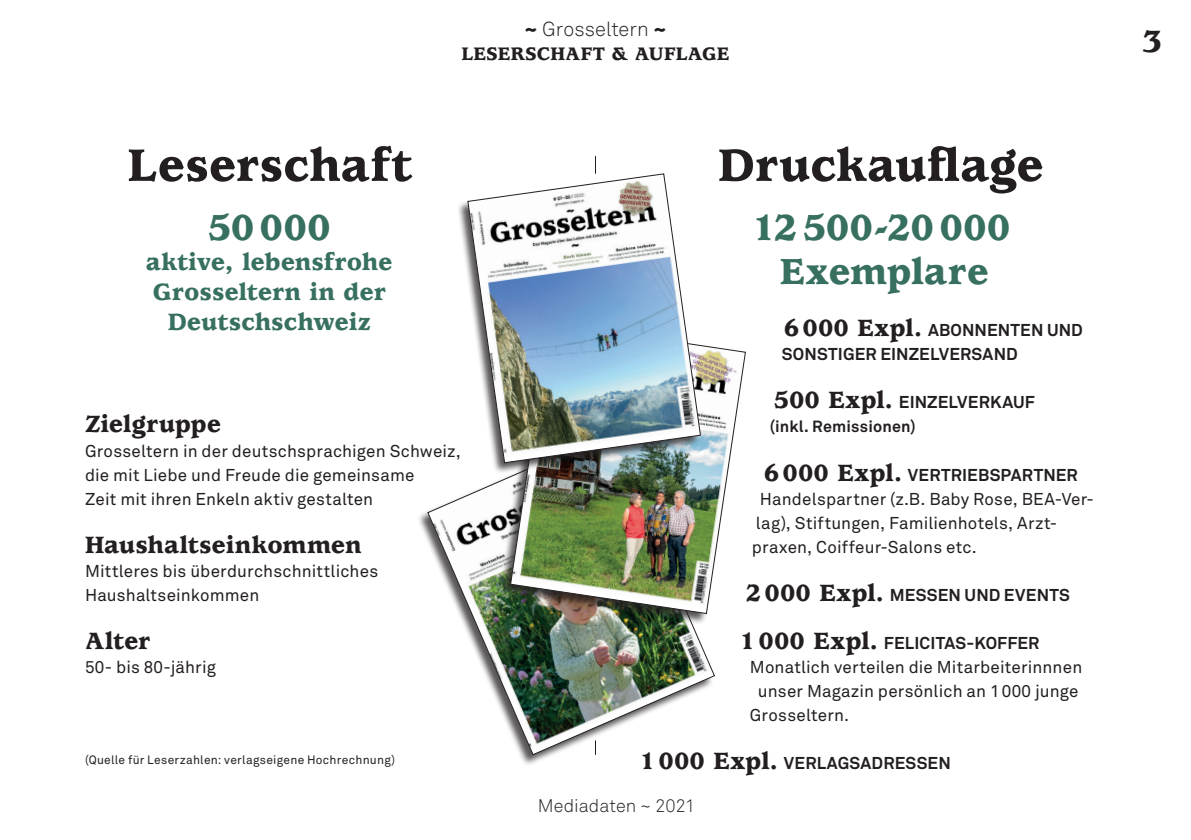
<style>
.page{position:relative;width:1191px;height:840px;background:#fff}
.page>*{position:absolute;margin:0;border:0;box-sizing:border-box;transform-origin:0 0}
.t1{font:900 50px "Usherwood Std";letter-spacing:-.005em;color:#231f20}
.t2{font:900 40px/44px "Usherwood Std";color:#376f60;text-align:center}
.t3{font:900 34px "Usherwood Std";color:#231f20}
.t4{font:900 26px/30px "Usherwood Std";letter-spacing:-.005em;color:#376f60;text-align:center}
.t5{font:900 26px "Usherwood Std";color:#231f20}
.t6{font:900 20px "Usherwood Std";letter-spacing:.015em;color:#231f20}
.t7{font:20px "Akkurat Light Pro";color:#231f20}
.t8{font:18px "Akkurat Light Pro";letter-spacing:-.005em;color:#231f20}
.t9{font:17px/24px "Akkurat Pro";letter-spacing:.01em;color:#231f20}
.t10{font:700 17px/24px "Akkurat Pro";letter-spacing:.01em;color:#231f20}
.t11{font:700 16px "Akkurat Pro";letter-spacing:.01em;color:#231f20}
.t12{font:12px "Akkurat Pro";letter-spacing:.025em;color:#231f20}
.s1{font-family:"Akkurat Pro";font-weight:700}
.s2{font-family:"Usherwood Std";font-weight:900;font-size:26px}
</style>
<div class="page">
<svg style="left:595px;top:156px;width:1px;height:17px"></svg>
<img style="left:427px;top:480px;width:288px;height:274px">
<div style="left:499px;top:323px;width:246px;height:301px;background:#231f20;opacity:.75"></div>
<img style="left:510px;top:323px;width:235px;height:290px">
<div style="left:456px;top:174px;width:244px;height:300px;background:#231f20;opacity:.75"></div>
<img style="left:467px;top:173px;width:233px;height:290px">
<p class="t7" style="left:524px;top:17px;width:144px"><span class="s1">~</span> Grosseltern <span class="s1">~</span></p>
<p class="t6" style="left:461px;top:42px;width:269px">LESERSCHAFT &amp; AUFLAGE</p>
<h1 class="t1" style="left:127px;top:137px;width:285px">Leserschaft</h1>
<h1 class="t1" style="left:718px;top:137px;width:327px">Druckauflage</h1>
<h2 class="t2" style="left:208px;top:207px;width:125px">50000</h2>
<h3 class="t4" style="left:146px;top:248px;width:248px">aktive, lebensfrohe<br>Grosseltern in der<br>Deutschschweiz</h3>
<h3 class="t5" style="left:85px;top:409px;width:138px">Zielgruppe</h3>
<p class="t9" style="left:85px;top:439px;width:377px">Grosseltern in der deutschsprachigen Schweiz, die mit Liebe und Freude die gemeinsame<br>Zeit mit ihren Enkeln aktiv gestalten</p>
<h3 class="t5" style="left:85px;top:529px;width:278px">Haushaltseinkommen</h3>
<p class="t9" style="left:85px;top:559px;width:295px">Mittleres bis überdurchschnittliches<br>Haushaltseinkommen</p>
<h3 class="t5" style="left:85px;top:625px;width:67px">Alter</h3>
<p class="t9" style="left:85px;top:655px;width:132px">50- bis 80-jährig</p>
<p class="t12" style="left:85px;top:752px;width:312px">(Quelle für Leserzahlen: verlagseigene Hochrechnung)</p>
<h2 class="t2" style="left:752px;top:207px;width:260px">12500-20000<br>Exemplare</h2>
<p class="t10" style="left:782px;top:318px;width:302px"><span class="s2">6000 Expl.</span> ABONNENTEN UND<br>SONSTIGER EINZELVERSAND</p>
<p class="t10" style="left:774px;top:390px;width:262px"><span class="s2">500 Expl.</span> EINZELVERKAUF</p>
<p class="t11" style="left:770px;top:416px;width:147px">(inkl. Remissionen)</p>
<p class="t10" style="left:764px;top:462px;width:315px"><span class="s2">6000 Expl.</span> VERTRIEBSPARTNER</p>
<p class="t9" style="left:760px;top:487px;width:335px">Handelspartner (z.B. Baby Rose, BEA-Ver-</p>
<p class="t9" style="left:756px;top:511px;width:303px">lag), Stiftungen, Familienhotels, Arzt-</p>
<p class="t9" style="left:752px;top:535px;width:226px">praxen, Coiffeur-Salons etc.</p>
<p class="t10" style="left:746px;top:582px;width:325px"><span class="s2">2000 Expl.</span> MESSEN UND EVENTS</p>
<p class="t10" style="left:740px;top:630px;width:301px"><span class="s2">1000 Expl.</span> FELICITAS-KOFFER</p>
<p class="t9" style="left:750px;top:655px;width:334px">Monatlich verteilen die Mitarbeiterinnnen</p>
<p class="t9" style="left:758px;top:679px;width:322px">unser Magazin persönlich an 1000 junge</p>
<p class="t9" style="left:750px;top:703px;width:101px">Grosseltern.</p>
<p class="t10" style="left:640px;top:750px;width:312px"><span class="s2">1000 Expl.</span> VERLAGSADRESSEN</p>
<p class="t8" style="left:538px;top:794px;width:159px">Mediadaten ~ 2021</p>
<h3 class="t3" style="left:1142px;top:22px;width:22px">3</h3>
</div>
